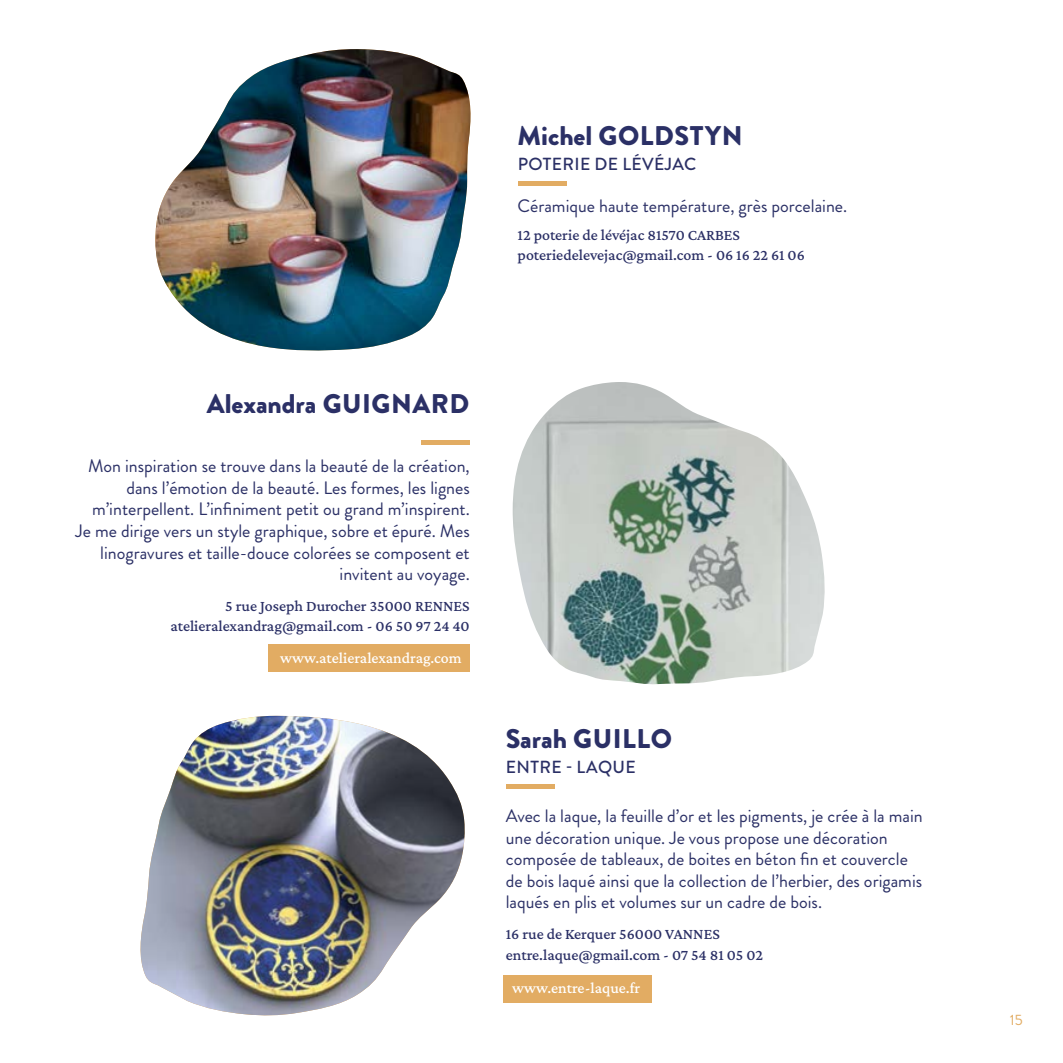
<style>
.page{position:relative;width:1063px;height:1063px;background:#fff}
.page>*{position:absolute;margin:0;border:0;box-sizing:border-box;transform-origin:0 0}
.t1{font:900 27px "Brandon Grotesque";letter-spacing:.02em;color:#2b3066}
.t2{font:900 27px "Brandon Grotesque";color:#2b3066}
.t3{font:18px/21.5px "Brandon Grotesque";color:#2b3066;text-align:right}
.t4{font:500 17.5px "Brandon Grotesque";letter-spacing:.02em;color:#2b3066}
.t5{font:500 15.75px/20.2px "Crimson Pro";color:#2b3066}
.t6{font:500 15.75px "Crimson Pro";color:#fff}
.t7{font:15px "Brandon Grotesque";color:#e2ac63}
</style>
<div class="page">
<img style="left:155px;top:49px;width:316px;height:301px">
<img style="left:513px;top:382px;width:312px;height:303px">
<img style="left:140px;top:716px;width:325px;height:300px">
<div style="left:518px;top:181px;width:49px;height:5px;background:#e2ac63"></div>
<div style="left:268px;top:644px;width:202px;height:28px;background:#e2ac63"></div>
<div style="left:421px;top:440px;width:49px;height:5px;background:#e2ac63"></div>
<div style="left:504px;top:975px;width:148px;height:27px;background:#e2ac63"></div>
<div style="left:506px;top:784px;width:49px;height:5px;background:#e2ac63"></div>
<p class="t1" style="left:518px;top:116px;width:226px">Michel GOLDSTYN</p>
<p class="t4" style="left:518px;top:151px;width:180px">POTERIE DE LÉVÉJAC</p>
<p class="t3" style="left:518px;top:196px;width:331px">Céramique haute température, grès porcelaine.</p>
<p class="t5" style="left:518px;top:225px;width:224px">12 poterie de lévéjac 81570 CARBES</p>
<p class="t5" style="left:518px;top:245px;width:289px">poteriedelevejac@gmail.com - 06 16 22 61 06</p>
<p class="t2" style="left:207px;top:385px;width:264px">Alexandra GUIGNARD</p>
<p class="t3" style="left:76px;top:455px;width:396px">Mon inspiration se trouve dans la beauté de la création, dans l’émotion de la beauté. Les formes, les lignes m’interpellent. L’infiniment petit ou grand m’inspirent.<br>Je me dirige vers un style graphique, sobre et épuré. Mes linogravures et taille-douce colorées se composent et invitent au voyage.</p>
<p class="t5" style="left:225px;top:595px;width:246px">5 rue Joseph Durocher 35000 RENNES</p>
<p class="t5" style="left:170px;top:615px;width:301px">atelieralexandrag@gmail.com - 06 50 97 24 40</p>
<p class="t6" style="left:280px;top:648px;width:183px">www.atelieralexandrag.com</p>
<p class="t1" style="left:506px;top:719px;width:168px">Sarah GUILLO</p>
<p class="t4" style="left:506px;top:755px;width:131px">ENTRE - LAQUE</p>
<p class="t3" style="left:506px;top:805px;width:419px;text-align:left">Avec la laque, la feuille d’or et les pigments, je crée à la main une décoration unique. Je vous propose une décoration composée de tableaux, de boites en béton fin et couvercle de bois laqué ainsi que la collection de l’herbier, des origamis laqués en plis et volumes sur un cadre de bois.</p>
<p class="t5" style="left:506px;top:924px;width:259px">16 rue de Kerquer 56000 VANNES entre.laque@gmail.com - 07 54 81 05 02</p>
<p class="t6" style="left:512px;top:978px;width:130px">www.entre-laque.fr</p>
<p class="t7" style="left:1010px;top:1009px;width:14px">15</p>
</div>
